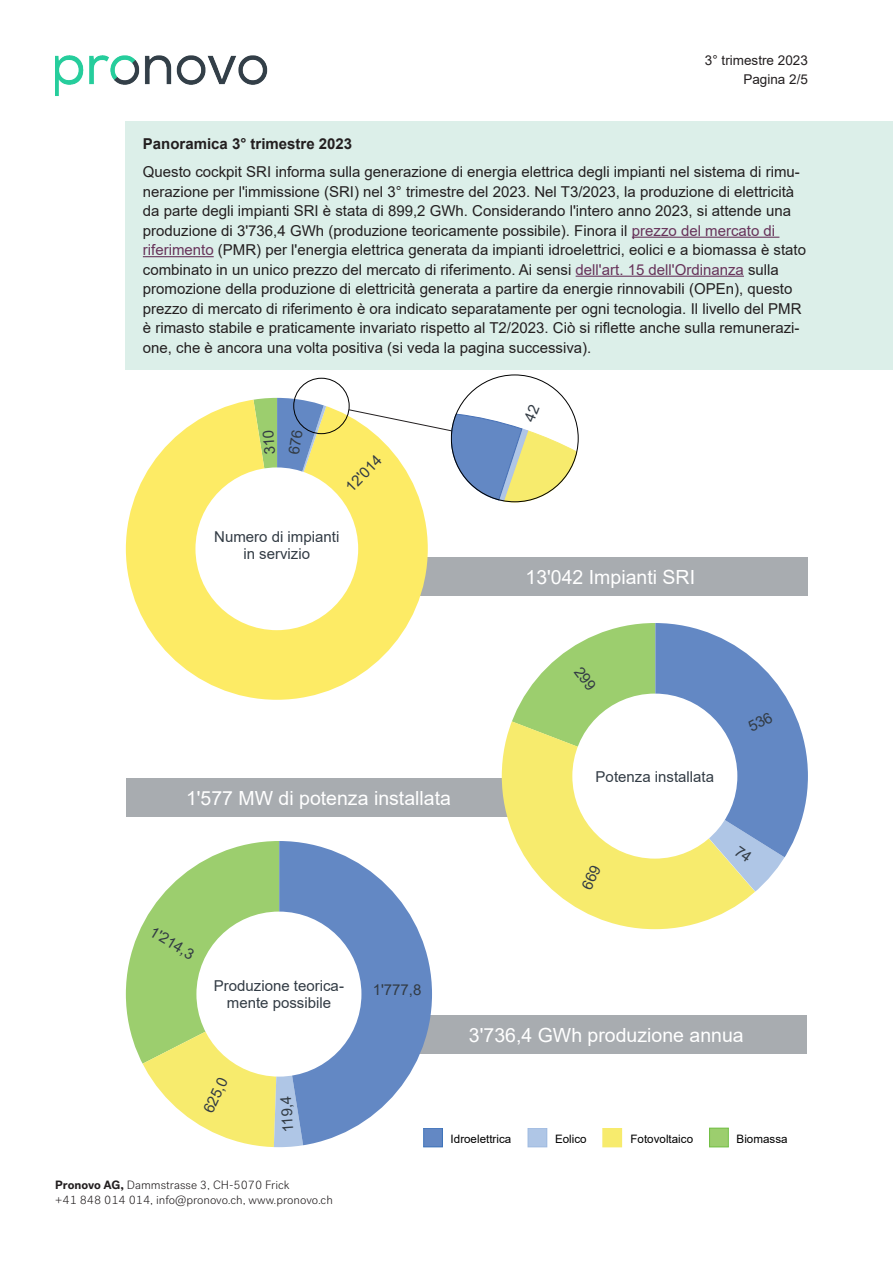
<style>
.page{position:relative;width:893px;height:1263px;background:#fff}
.page>*{position:absolute;margin:0;border:0;box-sizing:border-box;transform-origin:0 0}
.Balken{font:19.5px "Arial";color:#fff}
.Fliesstext___Inhalt___Inhaltsverzeichnis{font:15px/19.5px "Arial";color:#231f20}
.Diagramm_Name{font:15px/16.5px "Arial";color:#323b44;text-align:center}
.Untertitel{font:700 15px "Arial";color:#231f20}
.t1{font:13.5px/18.8px "Arial";color:#231f20;text-align:right}
.t2{font:300 12px/15px "Post Grotesk";color:#231f20}
.t3{font:11.55px "Arial";color:#000001}
.s1{color:#67335a}
.s2{font-weight:700}
</style>
<div class="page">
<img style="left:55px;top:55px;width:213px;height:41px">
<div style="left:710px;top:1128px;width:18px;height:19px;background:#9cce6e"></div>
<div style="left:709px;top:1128px;width:19px;height:19px;border:1px solid #71bf44"></div>
<div style="left:528px;top:1128px;width:19px;height:19px;background:#afc6e6"></div>
<div style="left:528px;top:1128px;width:19px;height:19px;border:1px solid #a0bbe1"></div>
<div style="left:603px;top:1128px;width:19px;height:19px;background:#f7eb6d"></div>
<div style="left:424px;top:1128px;width:18px;height:19px;background:#6388c4"></div>
<div style="left:424px;top:1128px;width:18px;height:19px;border:1px solid #3d73ba"></div>
<div style="left:126px;top:121px;width:767px;height:249px;background:#dcefe9"></div>
<hr style="left:632px;top:237px;width:147px;height:1px;background:#67335a">
<hr style="left:143px;top:256px;width:71px;height:1px;background:#67335a">
<hr style="left:576px;top:276px;width:168px;height:1px;background:#67335a">
<div style="left:406px;top:1016px;width:401px;height:38px;background:#a8acb0"></div>
<svg style="left:126px;top:841px;width:153px;height:306px"></svg>
<svg style="left:279px;top:841px;width:153px;height:306px;fill:#6388c4"></svg>
<div style="left:126px;top:778px;width:385px;height:39px;background:#a8acb0"></div>
<svg style="left:502px;top:727px;width:250px;height:202px;fill:#f7eb71"></svg>
<div style="left:413px;top:558px;width:395px;height:38px;background:#a8acb0"></div>
<svg style="left:126px;top:398px;width:302px;height:302px;fill:#fdeb65"></svg>
<svg style="left:348px;top:404px;width:229px;height:98px"></svg>
<svg style="left:253px;top:398px;width:74px;height:151px"></svg>
<svg style="left:510px;top:623px;width:298px;height:271px"></svg>
<p class="t1" style="left:705px;top:51px;width:104px">3° trimestre 2023<br>Pagina 2/5</p>
<p class="Untertitel" style="left:143px;top:133px;width:211px">Panoramica 3° trimestre 2023</p>
<p class="Fliesstext___Inhalt___Inhaltsverzeichnis" style="left:143px;top:162px;width:665px">Questo cockpit SRI informa sulla generazione di energia elettrica degli impianti nel sistema di rimu&shy;nerazione per l'immissione (SRI) nel 3° trimestre del 2023. Nel T3/2023, la produzione di elettricità da parte degli impianti SRI è stata di 899,2 GWh. Considerando l'intero anno 2023, si attende una produzione di 3'736,4 GWh (produzione teoricamente possibile). Finora il <span class="s1">prezzo del mercato di riferimento</span> (PMR) per l'energia elettrica generata da impianti idroelettrici, eolici e a biomassa è stato combinato in un unico prezzo del mercato di riferimento. Ai sensi <span class="s1">dell'art. 15 dell'Ordinanza</span> sulla promozione della produzione di elettricità generata a partire da energie rinnovabili (OPEn), questo prezzo di mercato di riferimento è ora indicato separatamente per ogni tecnologia. Il livello del PMR è rimasto stabile e praticamente invariato rispetto al T2/2023. Ciò si riflette anche sulla remunerazi&shy;one, che è ancora una volta positiva (si veda la pagina successiva).</p>
<p class="Diagramm_Name" style="left:342px;top:483px;width:46px;rotate:-45deg">12'014</p>
<p class="Diagramm_Name" style="left:214px;top:529px;width:127px">Numero di impianti in servizio</p>
<p class="Balken" style="left:525px;top:564px;width:171px">13'042 Impianti SRI</p>
<p class="Balken" style="left:186px;top:784px;width:266px">1'577 MW di potenza installata</p>
<p class="Diagramm_Name" style="left:596px;top:768px;width:120px">Potenza installata</p>
<p class="Diagramm_Name" style="left:155px;top:923px;width:50px;rotate:31deg">1'214,3</p>
<p class="Diagramm_Name" style="left:214px;top:978px;width:132px">Produzione teorica&shy;mente possibile</p>
<p class="Diagramm_Name" style="left:200px;top:1108px;width:39px;rotate:-65deg">625,0</p>
<p class="Diagramm_Name" style="left:280px;top:1133px;width:38px;rotate:-94deg">119,4</p>
<p class="Diagramm_Name" style="left:373px;top:981px;width:50px">1'777,8</p>
<p class="Balken" style="left:469px;top:1022px;width:276px">3'736,4 GWh produzione annua</p>
<p class="t2" style="left:55px;top:1178px;width:279px"><span class="s2">Pronovo AG,</span> Dammstrasse 3, CH-5070 Frick<br>+41 848 014 014, info@pronovo.ch, www.pronovo.ch</p>
<p class="t3" style="left:451px;top:1131px;width:62px">Idroelettrica</p>
<p class="t3" style="left:555px;top:1131px;width:33px">Eolico</p>
<p class="t3" style="left:631px;top:1131px;width:64px">Fotovoltaico</p>
<p class="t3" style="left:737px;top:1131px;width:52px">Biomassa</p>
</div>
